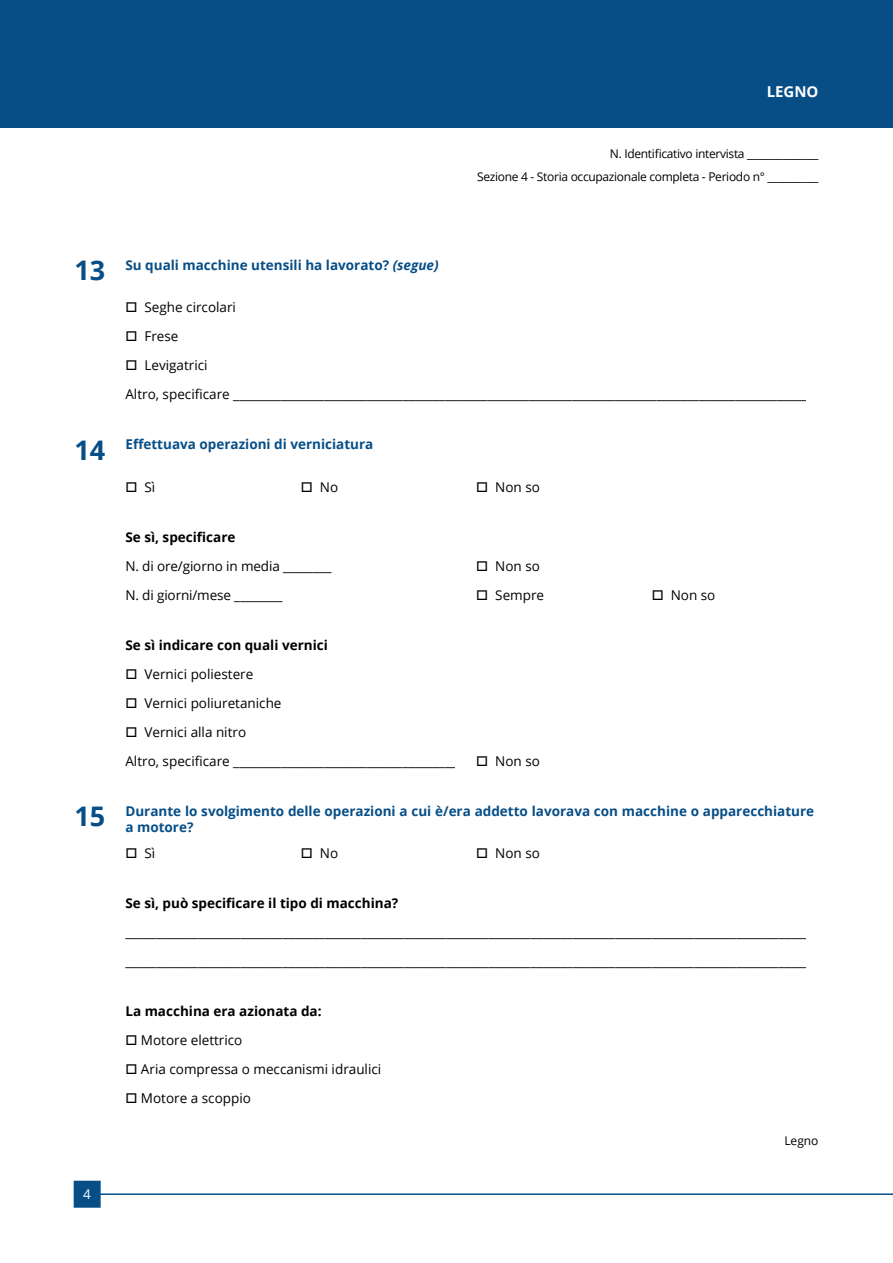
<style>
.page{position:relative;width:893px;height:1263px;background:#fff}
.page>*{position:absolute;margin:0;border:0;box-sizing:border-box;transform-origin:0 0}
.t1{font:700 15px "Open Sans";color:#fff}
.t2{font:13.5px/28.8px "Open Sans";color:#000}
.t3{font:700 13.5px/16.2px "Open Sans";color:#074e87}
.t4{font:700 13.5px "Open Sans";color:#000}
.t5{font:13.5px "Open Sans";color:#fff}
.t6{font:12px/22.5px "Open Sans";letter-spacing:-.025em;color:#000;text-align:right}
.s1{font-size:27px}
.s2{font-style:italic}
</style>
<div class="page">
<div style="left:0;top:0;width:893px;height:127px;background:#074e87"></div>
<hr style="left:91px;top:1193px;width:802px;height:2px;background:#074e87">
<div style="left:74px;top:1181px;width:27px;height:27px;background:#074e87;border:2px solid #074e87"></div>
<p class="t1" style="left:767px;top:80px;width:53px">LEGNO</p>
<p class="t6" style="left:477px;top:142px;width:343px">N. Identificativo intervista ______________<br>Sezione 4 - Storia occupazionale completa - Periodo n° __________</p>
<p class="t3" style="left:74px;top:256px;width:366px"><span class="s1">13</span> Su quali macchine utensili ha lavorato? <span class="s2">(segue)</span></p>
<p class="t2" style="left:125px;top:293px;width:112px">□ Seghe circolari</p>
<p class="t2" style="left:125px;top:322px;width:55px">□ Frese</p>
<p class="t2" style="left:125px;top:350px;width:684px">□ Levigatrici<br>Altro, specificare _______________________________________________________________________________________________</p>
<p class="t3" style="left:74px;top:436px;width:300px"><span class="s1">14</span> Effettuava operazioni di verniciatura</p>
<p class="t2" style="left:125px;top:472px;width:31px">□ Sì</p>
<p class="t2" style="left:301px;top:472px;width:39px">□ No</p>
<p class="t2" style="left:476px;top:472px;width:65px">□ Non so</p>
<p class="t4" style="left:125px;top:527px;width:112px">Se sì, specificare</p>
<p class="t2" style="left:125px;top:551px;width:208px">N. di ore/giorno in media ________</p>
<p class="t2" style="left:476px;top:551px;width:65px">□ Non so</p>
<p class="t2" style="left:125px;top:580px;width:159px">N. di giorni/mese ________</p>
<p class="t2" style="left:476px;top:580px;width:69px">□ Sempre</p>
<p class="t2" style="left:652px;top:580px;width:65px">□ Non so</p>
<p class="t4" style="left:125px;top:635px;width:204px">Se sì indicare con quali vernici</p>
<p class="t2" style="left:125px;top:659px;width:129px">□ Vernici poliestere</p>
<p class="t2" style="left:125px;top:688px;width:158px">□ Vernici poliuretaniche</p>
<p class="t2" style="left:125px;top:717px;width:333px">□ Vernici alla nitro<br>Altro, specificare _____________________________________</p>
<p class="t2" style="left:476px;top:746px;width:65px">□ Non so</p>
<p class="t3" style="left:125px;top:802px;width:690px;text-indent:-51px"><span class="s1">15</span> Durante lo svolgimento delle operazioni a cui è/era addetto lavorava con macchine o apparecchiature a motore?</p>
<p class="t2" style="left:125px;top:839px;width:31px">□ Sì</p>
<p class="t2" style="left:301px;top:839px;width:39px">□ No</p>
<p class="t2" style="left:476px;top:839px;width:65px">□ Non so</p>
<p class="t4" style="left:125px;top:894px;width:274px">Se sì, può specificare il tipo di macchina?</p>
<p class="t2" style="left:125px;top:918px;width:685px">_________________________________________________________________________________________________________________ _________________________________________________________________________________________________________________</p>
<p class="t4" style="left:125px;top:1002px;width:198px">La macchina era azionata da:</p>
<p class="t2" style="left:125px;top:1026px;width:118px">□ Motore elettrico</p>
<p class="t2" style="left:125px;top:1055px;width:257px">□ Aria compressa o meccanismi idraulici</p>
<p class="t2" style="left:125px;top:1084px;width:127px">□ Motore a scoppio</p>
<p class="t5" style="left:83px;top:1185px;width:9px">4</p>
<p class="t6" style="left:784px;top:1129px;width:36px">Legno</p>
</div>
